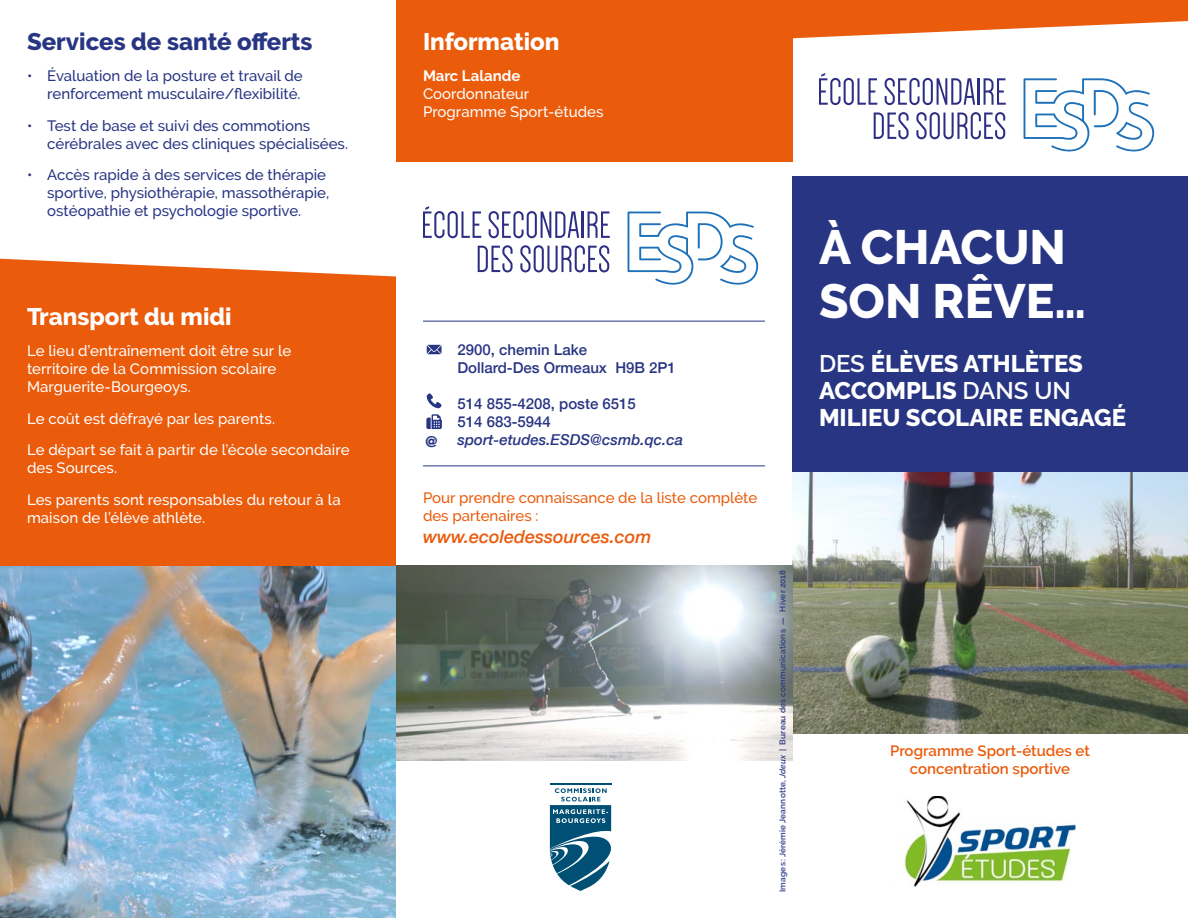
<style>
.page{position:relative;width:1188px;height:918px;background:#fff}
.page>*{position:absolute;margin:0;border:0;box-sizing:border-box;transform-origin:0 0}
.t1{font:800 48px/54px "Raleway";color:#fff}
.t2{font:800 24px/27px "Raleway";color:#fff}
.t3{font:800 24px "Raleway";color:#283583}
.t4{font:italic 500 18px "Helvetica Neue";color:#ea5b0b}
.t5{font:500 15px/18px "Raleway";color:#fff}
.t6{font:500 15px/18px "Raleway";color:#283583}
.t7{font:500 15px/18px "Helvetica Neue";color:#283583}
.t8{font:500 15px/18px "Raleway";color:#ea5b0b}
.t9{font:600 15px/18px "Raleway";color:#ea5b0b;text-align:center}
.t10{font:italic 500 15px "Helvetica Neue";color:#283583}
.t11{font:700 15px "Raleway";color:#fff}
.t12{font:900 condensed 15px "Helvetica Neue";color:#283583}
.t13{font:600 8.25px "Raleway";letter-spacing:.025em;color:#283583}
.s1{font-style:italic}
.s2{font-weight:600}
</style>
<div class="page">
<div style="left:0;top:259px;width:396px;height:307px;background:#ea5b0b"></div>
<div style="left:396px;top:0;width:396px;height:162px;background:#ea5b0b"></div>
<div style="left:792px;top:177px;width:396px;height:553px;background:#283583"></div>
<hr style="left:423px;top:321px;width:342px;height:1px;background:#283583">
<hr style="left:423px;top:466px;width:342px;height:1px;background:#283583">
<svg style="left:550px;top:788px;width:61px;height:103px"></svg>
<hr style="left:550px;top:783px;width:61px;height:1px;background:#005075">
<svg style="left:1024px;top:78px;width:130px;height:73px"></svg>
<svg style="left:819px;top:73px;width:58px;height:32px"></svg>
<svg style="left:885px;top:78px;width:90px;height:27px"></svg>
<hr style="left:978px;top:78px;width:2px;height:27px;background:#2d2e83">
<svg style="left:984px;top:78px;width:22px;height:27px"></svg>
<svg style="left:874px;top:112px;width:35px;height:27px"></svg>
<svg style="left:916px;top:112px;width:89px;height:27px"></svg>
<svg style="left:628px;top:212px;width:130px;height:73px"></svg>
<svg style="left:423px;top:206px;width:58px;height:32px"></svg>
<svg style="left:489px;top:211px;width:90px;height:27px"></svg>
<hr style="left:582px;top:211px;width:2px;height:27px;background:#2d2e83">
<svg style="left:588px;top:211px;width:22px;height:27px"></svg>
<svg style="left:478px;top:245px;width:35px;height:27px"></svg>
<svg style="left:520px;top:245px;width:89px;height:27px"></svg>
<img style="left:904px;top:796px;width:171px;height:91px">
<img style="left:792px;top:472px;width:396px;height:261px">
<svg style="left:792px;top:0;width:396px;height:38px"></svg>
<img style="left:396px;top:566px;width:396px;height:195px">
<svg style="left:427px;top:393px;width:15px;height:15px"></svg>
<svg style="left:427px;top:345px;width:15px;height:9px"></svg>
<svg style="left:426px;top:414px;width:16px;height:15px"></svg>
<img style="left:0;top:566px;width:396px;height:352px">
<h2 class="t3" style="left:27px;top:27px;width:287px">Services de santé offerts</h2>
<p class="t6" style="left:27px;top:67px;width:277px;text-align:right">• Évaluation de la posture et travail de renforcement musculaire/flexibilité.</p>
<p class="t6" style="left:47px;top:116px;width:302px;text-indent:-20px">• Test de base et suivi des commotions cérébrales avec des cliniques spécialisées.</p>
<p class="t6" style="left:47px;top:166px;width:284px;text-indent:-20px">• Accès rapide à des services de thérapie sportive, physiothérapie, massothérapie, ostéopathie et psychologie sportive.</p>
<h2 class="t2" style="left:27px;top:303px;width:206px">Transport du midi</h2>
<p class="t5" style="left:27px;top:342px;width:266px">Le lieu d’entraînement doit être sur le territoire de la Commission scolaire<br>Marguerite-Bourgeoys.</p>
<p class="t5" style="left:27px;top:403px;width:324px;line-height:31.5px">Le coût est défrayé par les parents.<br>Le départ se fait à partir de l’école secondaire</p>
<p class="t5" style="left:27px;top:452px;width:315px;line-height:31.5px">des Sources.<br>Les parents sont responsables du retour à la</p>
<p class="t5" style="left:27px;top:508px;width:180px">maison de l’élève athlète.</p>
<h2 class="t2" style="left:423px;top:28px;width:138px">Information</h2>
<p class="t11" style="left:423px;top:67px;width:99px">Marc Lalande</p>
<p class="t5" style="left:423px;top:85px;width:182px">Coordonnateur<br>Programme Sport-études</p>
<p class="t7" style="left:458px;top:340px;width:220px">2900, chemin Lake<br>Dollard-Des Ormeaux H9B 2P1</p>
<p class="t7" style="left:458px;top:394px;width:180px">514 855-4208, poste 6515<br>514 683-5944</p>
<p class="t12" style="left:425px;top:429px;width:13px">@</p>
<p class="t10" style="left:458px;top:427px;width:227px">sport-etudes.ESDS@csmb.qc.ca</p>
<p class="t8" style="left:423px;top:489px;width:336px">Pour prendre connaissance de la liste complète des partenaires :</p>
<p class="t4" style="left:423px;top:521px;width:230px">www.ecoledessources.com</p>
<p class="t13" style="left:778px;top:892px;width:324px;rotate:-90deg">Images: Jérémie Jeannotte, <span class="s1">Jdeux</span> | Bureau des communications — Hiver 2018</p>
<h1 class="t1" style="left:819px;top:220px;width:269px">À CHACUN<br>SON RÊVE…</h1>
<h2 class="t2" style="left:819px;top:350px;width:309px"><span class="s2">DES</span> ÉLÈVES ATHLÈTES<br>ACCOMPLIS <span class="s2">DANS UN<br></span>MILIEU SCOLAIRE ENGAGÉ</h2>
<p class="t9" style="left:890px;top:741px;width:201px">Programme Sport-études et concentration sportive</p>
</div>
